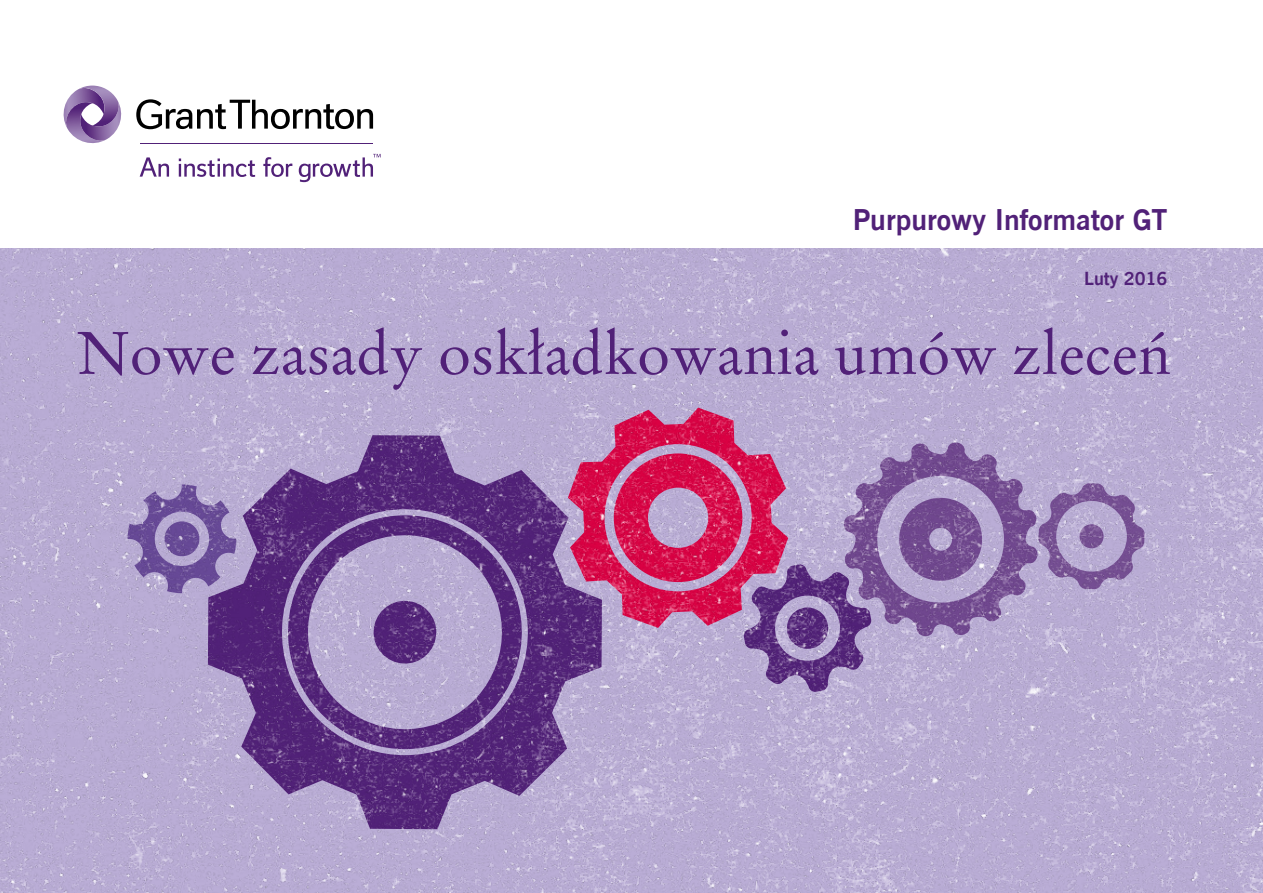
<style>
.page{position:relative;width:1263px;height:893px;background:#fff}
.page>*{position:absolute;margin:0;border:0;box-sizing:border-box;transform-origin:0 0}
.t1{font:59.7px "Stempel Garamond LT Pro";color:#512178}
.t2{font:700 28.5px "News Goth EU";color:#512178}
.t3{font:700 18px "News Goth EU";color:#512178}
</style>
<div class="page">
<img style="left:0;top:248px;width:1263px;height:645px">
<svg style="left:136px;top:99px;width:237px;height:30px"></svg>
<svg style="left:140px;top:157px;width:29px;height:20px"></svg>
<svg style="left:179px;top:158px;width:76px;height:19px"></svg>
<svg style="left:263px;top:157px;width:29px;height:20px"></svg>
<svg style="left:299px;top:154px;width:82px;height:28px"></svg>
<hr style="left:140px;top:143px;width:233px;height:1px;background:#512178">
<svg style="left:63px;top:85px;width:59px;height:59px"></svg>
<p class="t2" style="left:853px;top:202px;width:316px">Purpurowy Informator GT</p>
<p class="t3" style="left:1084px;top:267px;width:85px">Luty 2016</p>
<p class="t1" style="left:76px;top:315px;width:1096px">Nowe zasady oskładkowania umów zleceń</p>
</div>
